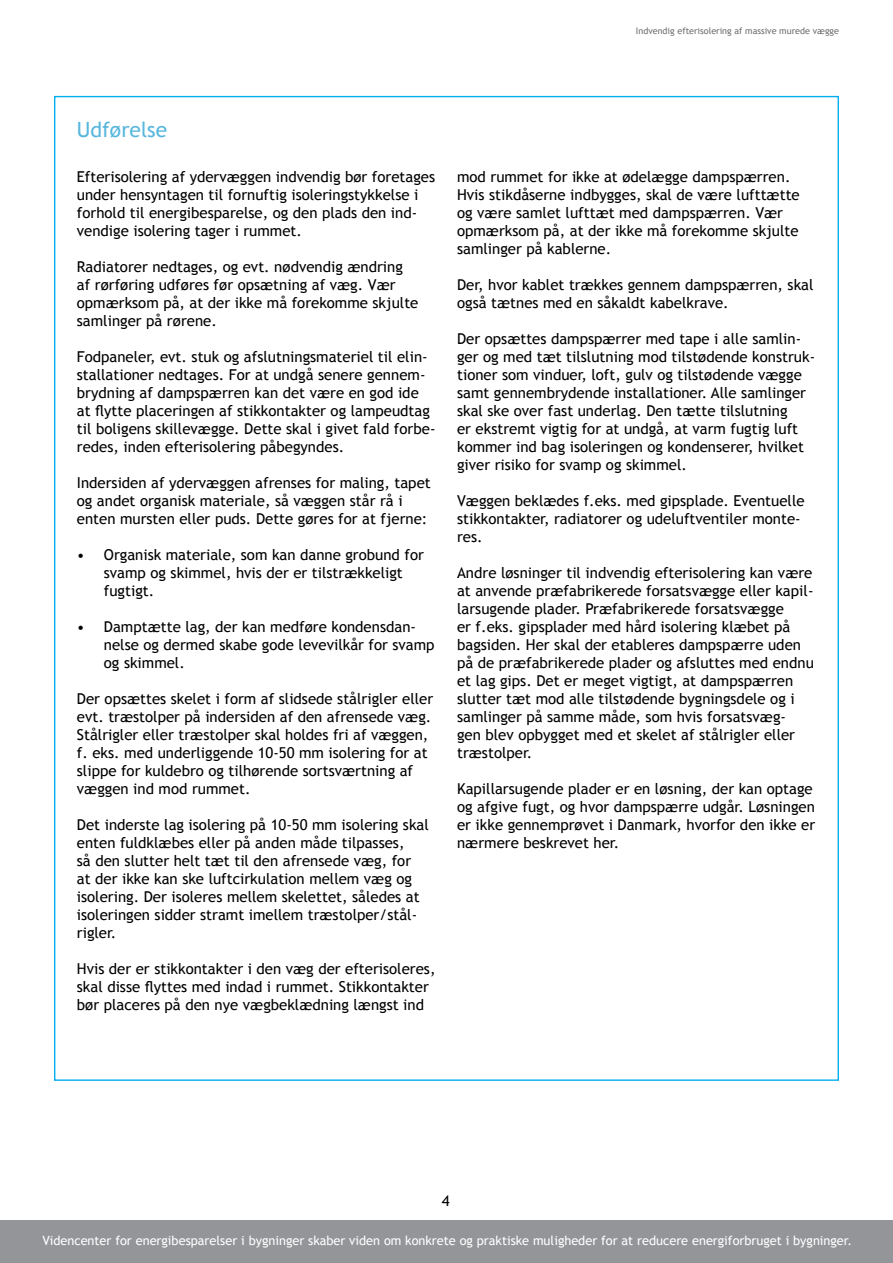
<style>
.page{position:relative;width:893px;height:1263px;background:#fff}
.page>*{position:absolute;margin:0;border:0;box-sizing:border-box;transform-origin:0 0}
.t1{font:21px "Trebuchet MS";color:#58b7dd}
.t2{font:15px/18px "Trebuchet MS";color:#000}
.t3{font:12.75px "Trebuchet MS";color:#fff}
.t4{font:9px "Trebuchet MS";color:#6d6e71}
</style>
<div class="page">
<div style="left:1px;top:1221px;width:892px;height:42px;background:#939598"></div>
<p class="t4" style="left:636px;top:26px;width:204px">Indvendig efterisolering af massive murede vægge</p>
<h1 class="t1" style="left:77px;top:117px;width:92px">Udførelse</h1>
<p class="t2" style="left:77px;top:168px;width:360px">Efterisolering af ydervæggen indvendig bør foretages under hensyntagen til fornuftig isoleringstykkelse i forhold til energibesparelse, og den plads den ind&shy;vendige isolering tager i rummet.</p>
<p class="t2" style="left:77px;top:258px;width:343px">Radiatorer nedtages, og evt. nødvendig ændring af rørføring udføres før opsætning af væg. Vær opmærksom på, at der ikke må forekomme skjulte samlinger på rørene.</p>
<p class="t2" style="left:77px;top:348px;width:360px">Fodpaneler, evt. stuk og afslutningsmateriel til elin&shy;stallationer nedtages. For at undgå senere gennem&shy;brydning af dampspærren kan det være en god ide at flytte placeringen af stikkontakter og lampeudtag til boligens skillevægge. Dette skal i givet fald forbe&shy;redes, inden efterisolering påbegyndes.</p>
<p class="t2" style="left:77px;top:474px;width:355px">Indersiden af ydervæggen afrenses for maling, tapet og andet organisk materiale, så væggen står rå i enten mursten eller puds. Dette gøres for at fjerne:</p>
<p class="t2" style="left:104px;top:546px;width:322px;text-indent:-27px">• Organisk materiale, som kan danne grobund for svamp og skimmel, hvis der er tilstrækkeligt fugtigt.</p>
<p class="t2" style="left:104px;top:618px;width:332px;text-indent:-27px">• Damptætte lag, der kan medføre kondensdan&shy;nelse og dermed skabe gode levevilkår for svamp og skimmel.</p>
<p class="t2" style="left:77px;top:690px;width:358px">Der opsættes skelet i form af slidsede stålrigler eller evt. træstolper på indersiden af den afrensede væg.<br>Stålrigler eller træstolper skal holdes fri af væggen, f. eks. med underliggende 10-50 mm isolering for at slippe for kuldebro og tilhørende sortsværtning af væggen ind mod rummet.</p>
<p class="t2" style="left:77px;top:816px;width:353px">Det inderste lag isolering på 10-50 mm isolering skal enten fuldklæbes eller på anden måde tilpasses,<br>så den slutter helt tæt til den afrensede væg, for<br>at der ikke kan ske luftcirkulation mellem væg og isolering. Der isoleres mellem skelettet, således at isoleringen sidder stramt imellem træstolper/stål&shy;rigler.</p>
<p class="t2" style="left:77px;top:960px;width:360px">Hvis der er stikkontakter i den væg der efterisoleres, skal disse flyttes med indad i rummet. Stikkontakter bør placeres på den nye vægbeklædning længst ind</p>
<p class="t2" style="left:457px;top:168px;width:344px">mod rummet for ikke at ødelægge dampspærren.<br>Hvis stikdåserne indbygges, skal de være lufttætte og være samlet lufttæt med dampspærren. Vær opmærksom på, at der ikke må forekomme skjulte samlinger på kablerne.</p>
<p class="t2" style="left:457px;top:276px;width:358px">Der, hvor kablet trækkes gennem dampspærren, skal også tætnes med en såkaldt kabelkrave.</p>
<p class="t2" style="left:457px;top:330px;width:360px">Der opsættes dampspærrer med tape i alle samlin&shy;ger og med tæt tilslutning mod tilstødende konstruk&shy;tioner som vinduer, loft, gulv og tilstødende vægge samt gennembrydende installationer. Alle samlinger skal ske over fast underlag. Den tætte tilslutning<br>er ekstremt vigtig for at undgå, at varm fugtig luft kommer ind bag isoleringen og kondenserer, hvilket giver risiko for svamp og skimmel.</p>
<p class="t2" style="left:457px;top:492px;width:349px">Væggen beklædes f.eks. med gipsplade. Eventuelle stikkontakter, radiatorer og udeluftventiler monte&shy;res.</p>
<p class="t2" style="left:457px;top:564px;width:358px">Andre løsninger til indvendig efterisolering kan være at anvende præfabrikerede forsatsvægge eller kapil&shy;larsugende plader. Præfabrikerede forsatsvægge<br>er f.eks. gipsplader med hård isolering klæbet på bagsiden. Her skal der etableres dampspærre uden på de præfabrikerede plader og afsluttes med endnu et lag gips. Det er meget vigtigt, at dampspærren slutter tæt mod alle tilstødende bygningsdele og i samlinger på samme måde, som hvis forsatsvæg-<br>gen blev opbygget med et skelet af stålrigler eller træstolper.</p>
<p class="t2" style="left:457px;top:780px;width:360px">Kapillarsugende plader er en løsning, der kan optage og afgive fugt, og hvor dampspærre udgår. Løsningen er ikke gennemprøvet i Danmark, hvorfor den ikke er nærmere beskrevet her.</p>
<p class="t2" style="left:442px;top:1192px;width:9px">4</p>
<p class="t3" style="left:42px;top:1233px;width:811px">Videncenter for energibesparelser i bygninger skaber viden om konkrete og praktiske muligheder for at reducere energiforbruget i bygninger.</p>
</div>
